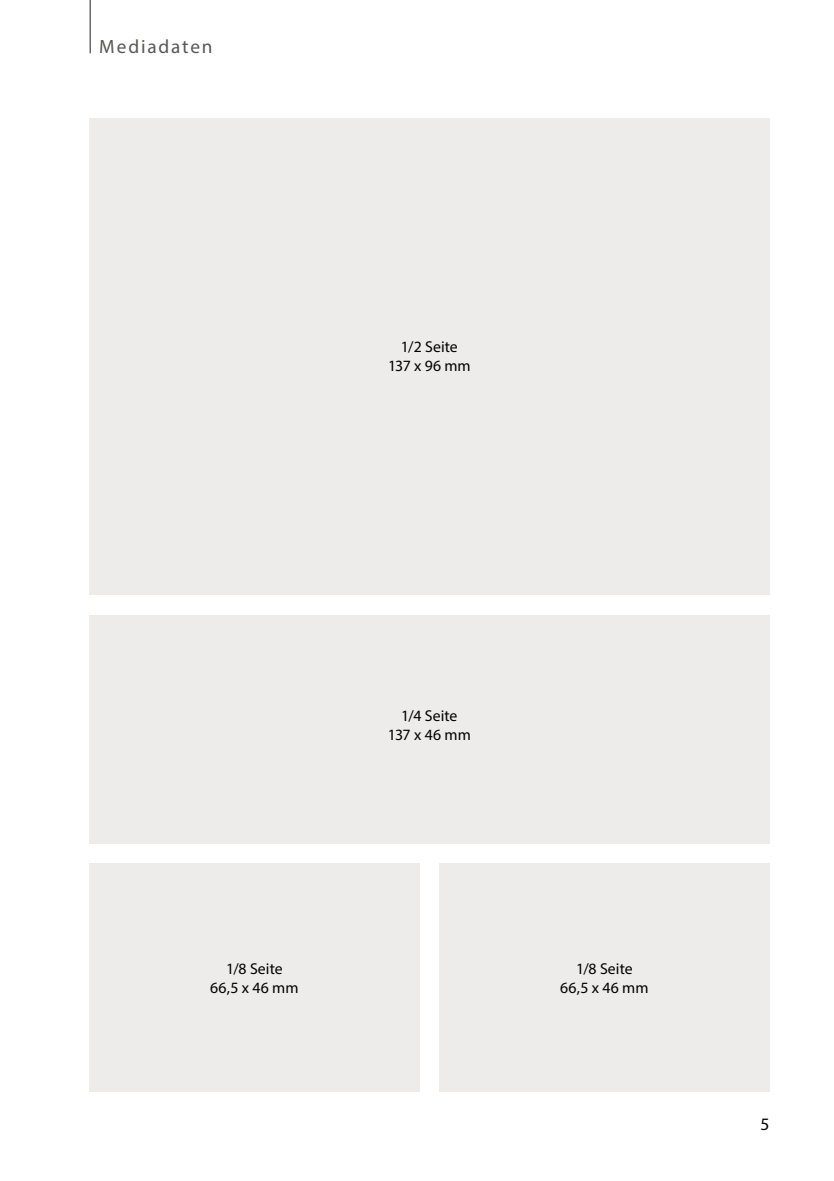
<style>
.page{position:relative;width:834px;height:1181px;background:#fff}
.page>*{position:absolute;margin:0;border:0;box-sizing:border-box;transform-origin:0 0}
.t1{font:19.25px "Myriad Pro";letter-spacing:.095em;color:#575756}
.t2{font:17.5px "Myriad Pro";color:#000}
.t3{font:15.75px/19.4px "Myriad Pro";letter-spacing:.005em;color:#000;text-align:center}
</style>
<div class="page">
<hr style="left:90px;top:0;width:1px;height:53px;background:#575756">
<div style="left:89px;top:119px;width:680px;height:476px;background:#edeceb"></div>
<div style="left:89px;top:615px;width:680px;height:228px;background:#edeceb"></div>
<div style="left:89px;top:863px;width:330px;height:228px;background:#edeceb"></div>
<div style="left:439px;top:863px;width:330px;height:228px;background:#edeceb"></div>
<p class="t1" style="left:99px;top:35px;width:115px">Mediadaten</p>
<p class="t3" style="left:388px;top:336px;width:84px">1/2 Seite<br>137 x 96 mm</p>
<p class="t3" style="left:388px;top:706px;width:84px">1/4 Seite<br>137 x 46 mm</p>
<p class="t3" style="left:210px;top:958px;width:90px">1/8 Seite<br>66,5 x 46 mm</p>
<p class="t3" style="left:560px;top:958px;width:90px">1/8 Seite<br>66,5 x 46 mm</p>
<p class="t2" style="left:760px;top:1113px;width:10px">5</p>
</div>
